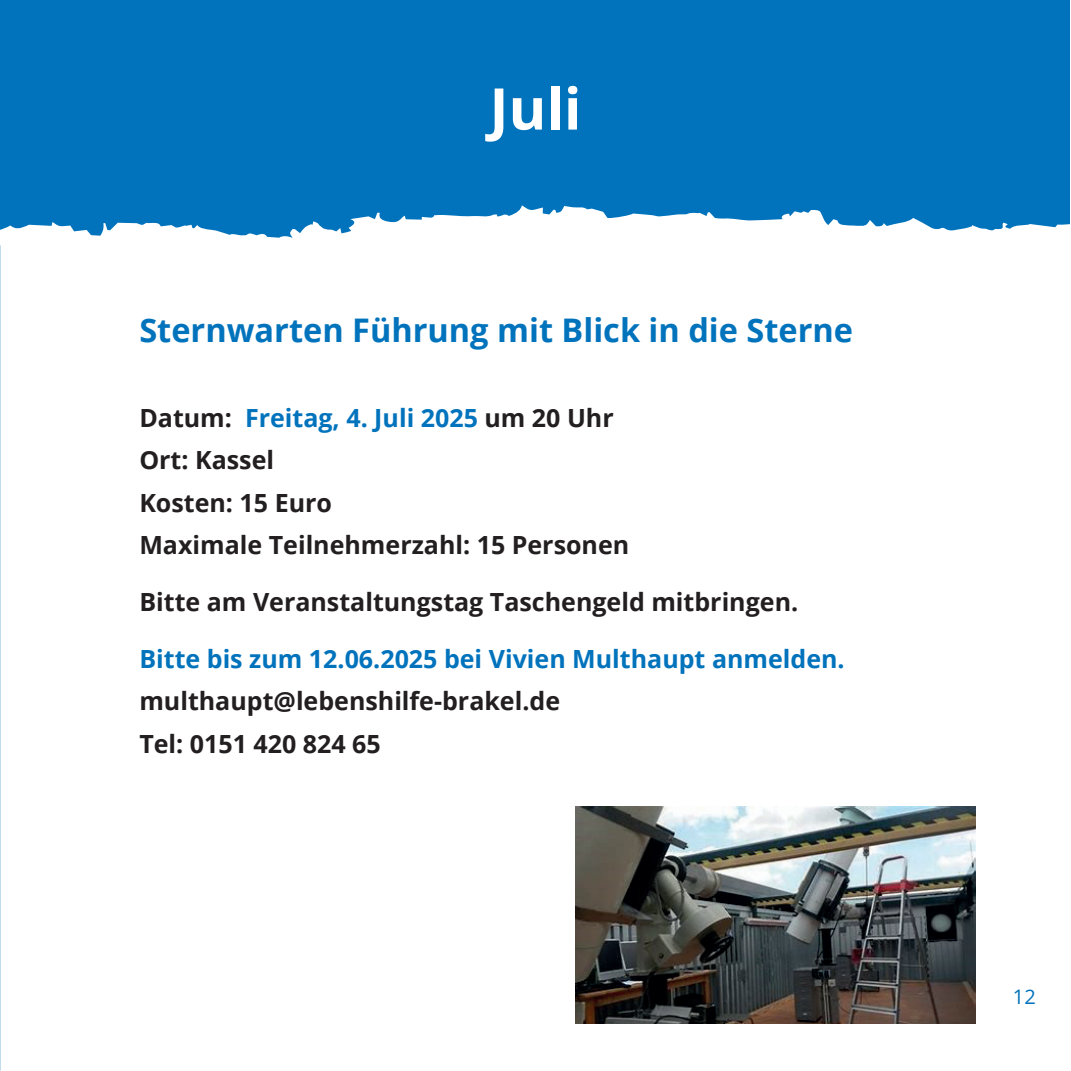
<style>
.page{position:relative;width:1071px;height:1071px;background:#fff}
.page>*{position:absolute;margin:0;border:0;box-sizing:border-box;transform-origin:0 0}
.t1{font:700 57.5px "Open Sans";color:#fff}
.t2{font:700 32.5px "Open Sans";color:#0073bc}
.t3{font:700 25px/42.5px "Open Sans";color:#231f20}
.t4{font:700 25px "Open Sans";color:#0073bc}
.t5{font:20px "Open Sans";color:#0072bc}
.s1{color:#0073bc}
</style>
<div class="page">
<img style="left:575px;top:806px;width:400px;height:217px">
<div style="left:0;top:0;width:1068px;height:238px;background:#0073bc"></div>
<h1 class="t1" style="left:489px;top:68px;width:93px">Juli</h1>
<h2 class="t2" style="left:139px;top:307px;width:715px">Sternwarten Führung mit Blick in die Sterne</h2>
<p class="t3" style="left:139px;top:395px;width:491px">Datum: <span class="s1">Freitag, 4. Juli 2025</span> um 20 Uhr<br>Ort: Kassel<br>Kosten: 15 Euro<br>Maximale Teilnehmerzahl: 15 Personen</p>
<p class="t3" style="left:139px;top:580px;width:660px">Bitte am Veranstaltungstag Taschengeld mitbringen.</p>
<p class="t4" style="left:139px;top:640px;width:706px">Bitte bis zum 12.06.2025 bei Vivien Multhaupt anmelden.</p>
<p class="t3" style="left:139px;top:679px;width:422px">multhaupt@lebenshilfe-brakel.de<br>Tel: 0151 420 824 65</p>
<p class="t5" style="left:1012px;top:982px;width:24px">12</p>
</div>
